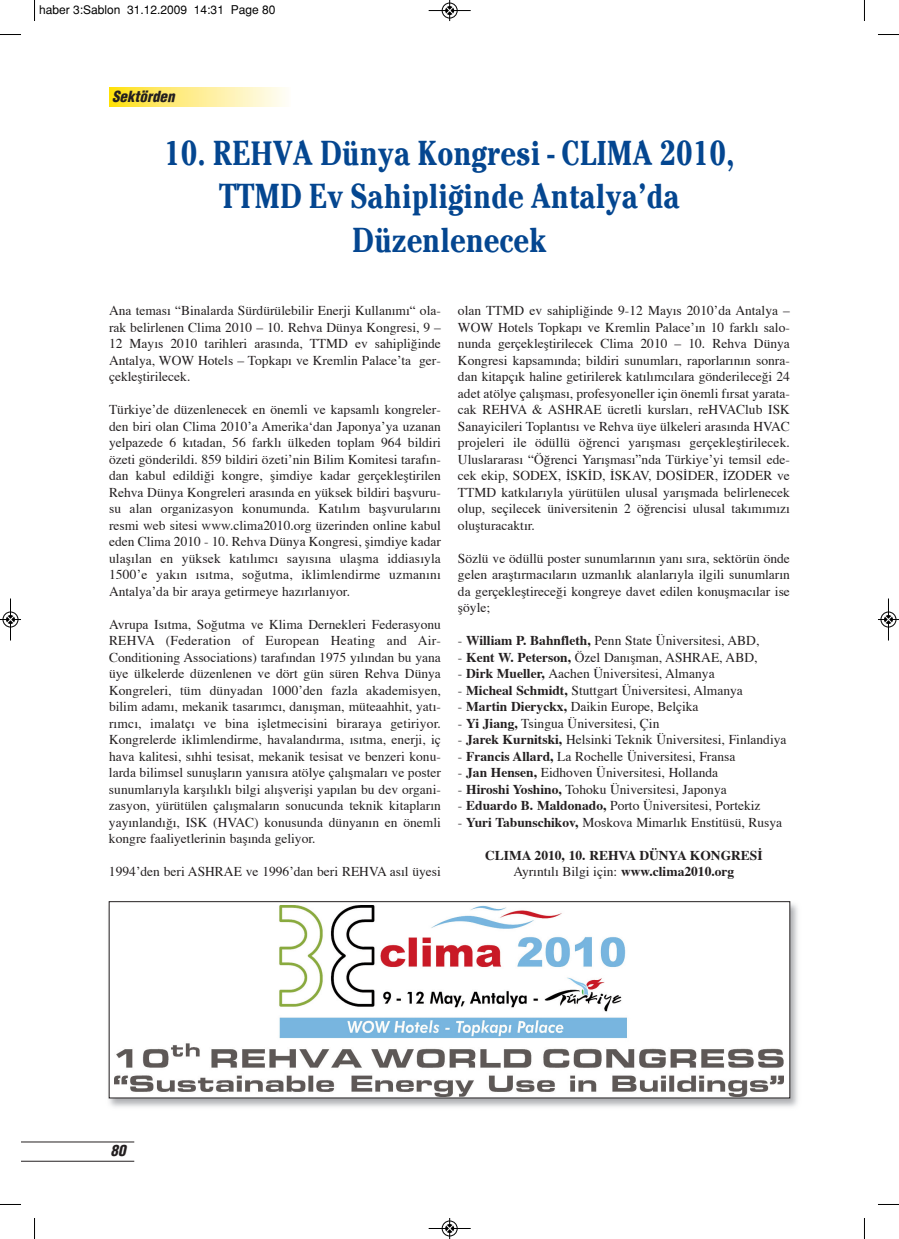
<style>
.page{position:relative;width:899px;height:1239px;background:#fff}
.page>*{position:absolute;margin:0;border:0;box-sizing:border-box;transform-origin:0 0}
.t1{font:700 condensed 36px/43.2px "Cheltenham";color:#044690;text-align:center;scale:.95 1}
.t2{font:italic 900 condensed 15px "Helvetica";color:#231f20}
.t3{font:13.5px/16.5px "Times";color:#231f20;text-align:justify}
.t4{font:700 13.5px/16.5px "Times";color:#231f20;text-align:center}
.t5{font:12px "Helvetica";color:#000}
.s1{font-weight:700}
.s2{font-weight:400}
</style>
<div class="page">
<hr style="left:21px;top:1160px;width:113px;height:1px;background:#231f20">
<hr style="left:21px;top:1141px;width:113px;height:1px;background:#231f20">
<svg style="left:109px;top:88px;width:176px;height:19px;background:#feee8b"></svg>
<img style="left:108px;top:901px;width:690px;height:206px">
<div style="left:109px;top:901px;width:680px;height:196px;background:#fff"></div>
<img style="left:114px;top:905px;width:668px;height:190px">
<div style="left:109px;top:901px;width:680px;height:196px;border:1px solid #231f20"></div>
<svg style="left:34px;top:0;width:1px;height:21px"></svg>
<svg style="left:0;top:34px;width:21px;height:1px"></svg>
<svg style="left:878px;top:34px;width:20px;height:1px"></svg>
<svg style="left:34px;top:1218px;width:1px;height:20px"></svg>
<svg style="left:0;top:1204px;width:21px;height:1px"></svg>
<svg style="left:878px;top:1204px;width:20px;height:1px"></svg>
<div style="left:441px;top:3px;width:16px;height:16px;border:1px solid #fff;border-radius:50%"></div>
<hr style="left:428px;top:10px;width:42px;height:1px;background:#000">
<div style="left:442px;top:3px;width:15px;height:15px;border:1px solid #000;border-radius:50%"></div>
<svg style="left:445px;top:0;width:8px;height:21px"></svg>
<div style="left:441px;top:1220px;width:16px;height:16px;border:1px solid #fff;border-radius:50%"></div>
<hr style="left:428px;top:1228px;width:42px;height:1px;background:#000">
<div style="left:442px;top:1220px;width:15px;height:15px;border:1px solid #000;border-radius:50%"></div>
<svg style="left:445px;top:1218px;width:8px;height:20px"></svg>
<hr style="left:10px;top:598px;width:1px;height:42px;background:#000">
<div style="left:3px;top:611px;width:15px;height:16px;border:1px solid #000;border-radius:50%"></div>
<svg style="left:0;top:615px;width:21px;height:8px"></svg>
<div style="left:880px;top:611px;width:16px;height:16px;border:1px solid #fff;border-radius:50%"></div>
<hr style="left:887px;top:598px;width:1px;height:42px;background:#000">
<div style="left:880px;top:611px;width:15px;height:16px;border:1px solid #000;border-radius:50%"></div>
<svg style="left:878px;top:615px;width:20px;height:8px"></svg>
<p class="t5" style="left:39px;top:2px;width:238px">haber 3:Sablon 31.12.2009 14:31 Page 80</p>
<p class="t2" style="left:112px;top:87px;width:67px">Sektörden</p>
<h1 class="t1" style="left:164px;top:132px;width:602px">10. REHVA Dünya Kongresi - CLIMA 2010,<br>TTMD Ev Sahipliğinde Antalya’da<br>Düzenlenecek</h1>
<p class="t3" style="left:109px;top:303px;width:333px">Ana teması “Binalarda Sürdürülebilir Enerji Kullanımı“ ola&shy;rak belirlenen Clima 2010 – 10. Rehva Dünya Kongresi, 9 – 12 Mayıs 2010 tarihleri arasında, TTMD ev sahipliğinde Antalya, WOW Hotels – Topkapı ve Kremlin Palace’ta ger&shy;çekleştirilecek.</p>
<p class="t3" style="left:109px;top:402px;width:333px">Türkiye’de düzenlenecek en önemli ve kapsamlı kongreler&shy;den biri olan Clima 2010’a Amerika‘dan Japonya’ya uzanan yelpazede 6 kıtadan, 56 farklı ülkeden toplam 964 bildiri özeti gönderildi. 859 bildiri özeti’nin Bilim Komitesi tarafın&shy;dan kabul edildiği kongre, şimdiye kadar gerçekleştirilen Rehva Dünya Kongreleri arasında en yüksek bildiri başvuru&shy;su alan organizasyon konumunda. Katılım başvurularını resmi web sitesi www.clima2010.org üzerinden online kabul eden Clima 2010 - 10. Rehva Dünya Kongresi, şimdiye kadar ulaşılan en yüksek katılımcı sayısına ulaşma iddiasıyla 1500’e yakın ısıtma, soğutma, iklimlendirme uzmanını Antalya’da bir araya getirmeye hazırlanıyor.</p>
<p class="t3" style="left:109px;top:617px;width:333px">Avrupa Isıtma, Soğutma ve Klima Dernekleri Federasyonu REHVA (Federation of European Heating and Air-Conditioning Associations) tarafından 1975 yılından bu yana üye ülkelerde düzenlenen ve dört gün süren Rehva Dünya Kongreleri, tüm dünyadan 1000’den fazla akademisyen, bilim adamı, mekanik tasarımcı, danışman, müteaahhit, yatı&shy;rımcı, imalatçı ve bina işletmecisini biraraya getiriyor.<br>Kongrelerde iklimlendirme, havalandırma, ısıtma, enerji, iç hava kalitesi, sıhhi tesisat, mekanik tesisat ve benzeri konu&shy;larda bilimsel sunuşların yanısıra atölye çalışmaları ve poster sunumlarıyla karşılıklı bilgi alışverişi yapılan bu dev organi&shy;zasyon, yürütülen çalışmaların sonucunda teknik kitapların yayınlandığı, ISK (HVAC) konusunda dünyanın en önemli kongre faaliyetlerinin başında geliyor.</p>
<p class="t3" style="left:109px;top:864px;width:333px">1994’den beri ASHRAE ve 1996’dan beri REHVA asıl üyesi</p>
<p class="t3" style="left:458px;top:303px;width:333px">olan TTMD ev sahipliğinde 9-12 Mayıs 2010’da Antalya – WOW Hotels Topkapı ve Kremlin Palace’ın 10 farklı salo&shy;nunda gerçekleştirilecek Clima 2010 – 10. Rehva Dünya Kongresi kapsamında; bildiri sunumları, raporlarının sonra&shy;dan kitapçık haline getirilerek katılımcılara gönderileceği 24 adet atölye çalışması, profesyoneller için önemli fırsat yarata&shy;cak REHVA &amp; ASHRAE ücretli kursları, reHVAClub ISK Sanayicileri Toplantısı ve Rehva üye ülkeleri arasında HVAC projeleri ile ödüllü öğrenci yarışması gerçekleştirilecek.<br>Uluslararası “Öğrenci Yarışması”nda Türkiye’yi temsil ede&shy;cek ekip, SODEX, İSKİD, İSKAV, DOSİDER, İZODER ve TTMD katkılarıyla yürütülen ulusal yarışmada belirlenecek olup, seçilecek üniversitenin 2 öğrencisi ulusal takımımızı oluşturacaktır.</p>
<p class="t3" style="left:458px;top:551px;width:333px">Sözlü ve ödüllü poster sunumlarının yanı sıra, sektörün önde gelen araştırmacıların uzmanlık alanlarıyla ilgili sunumların da gerçekleştireceği kongreye davet edilen konuşmacılar ise şöyle;</p>
<p class="t3" style="left:458px;top:633px;width:303px">- <span class="s1">William P. Bahnfleth,</span> Penn State Üniversitesi, ABD,</p>
<p class="t3" style="left:458px;top:650px;width:301px">- <span class="s1">Kent W. Peterson,</span> Özel Danışman, ASHRAE, ABD,</p>
<p class="t3" style="left:458px;top:666px;width:258px">- <span class="s1">Dirk Mueller,</span> Aachen Üniversitesi, Almanya</p>
<p class="t3" style="left:458px;top:683px;width:286px">- <span class="s1">Micheal Schmidt,</span> Stuttgart Üniversitesi, Almanya</p>
<p class="t3" style="left:458px;top:699px;width:242px">- <span class="s1">Martin Dieryckx,</span> Daikin Europe, Belçika</p>
<p class="t3" style="left:458px;top:716px;width:203px">- <span class="s1">Yi Jiang,</span> Tsingua Üniversitesi, Çin</p>
<p class="t3" style="left:458px;top:732px;width:330px">- <span class="s1">Jarek Kurnitski,</span> Helsinki Teknik Üniversitesi, Finlandiya</p>
<p class="t3" style="left:458px;top:749px;width:279px">- <span class="s1">Francis Allard,</span> La Rochelle Üniversitesi, Fransa</p>
<p class="t3" style="left:458px;top:765px;width:262px">- <span class="s1">Jan Hensen,</span> Eidhoven Üniversitesi, Hollanda</p>
<p class="t3" style="left:458px;top:782px;width:270px">- <span class="s1">Hiroshi Yoshino,</span> Tohoku Üniversitesi, Japonya</p>
<p class="t3" style="left:458px;top:798px;width:304px">- <span class="s1">Eduardo B. Maldonado,</span> Porto Üniversitesi, Portekiz</p>
<p class="t3" style="left:458px;top:815px;width:326px">- <span class="s1">Yuri Tabunschikov,</span> Moskova Mimarlık Enstitüsü, Rusya</p>
<p class="t4" style="left:485px;top:848px;width:279px">CLIMA 2010, 10. REHVA DÜNYA KONGRESİ<br><span class="s2">Ayrıntılı Bilgi için:</span> www.clima2010.org</p>
<p class="t2" style="left:111px;top:1141px;width:19px">80</p>
</div>
